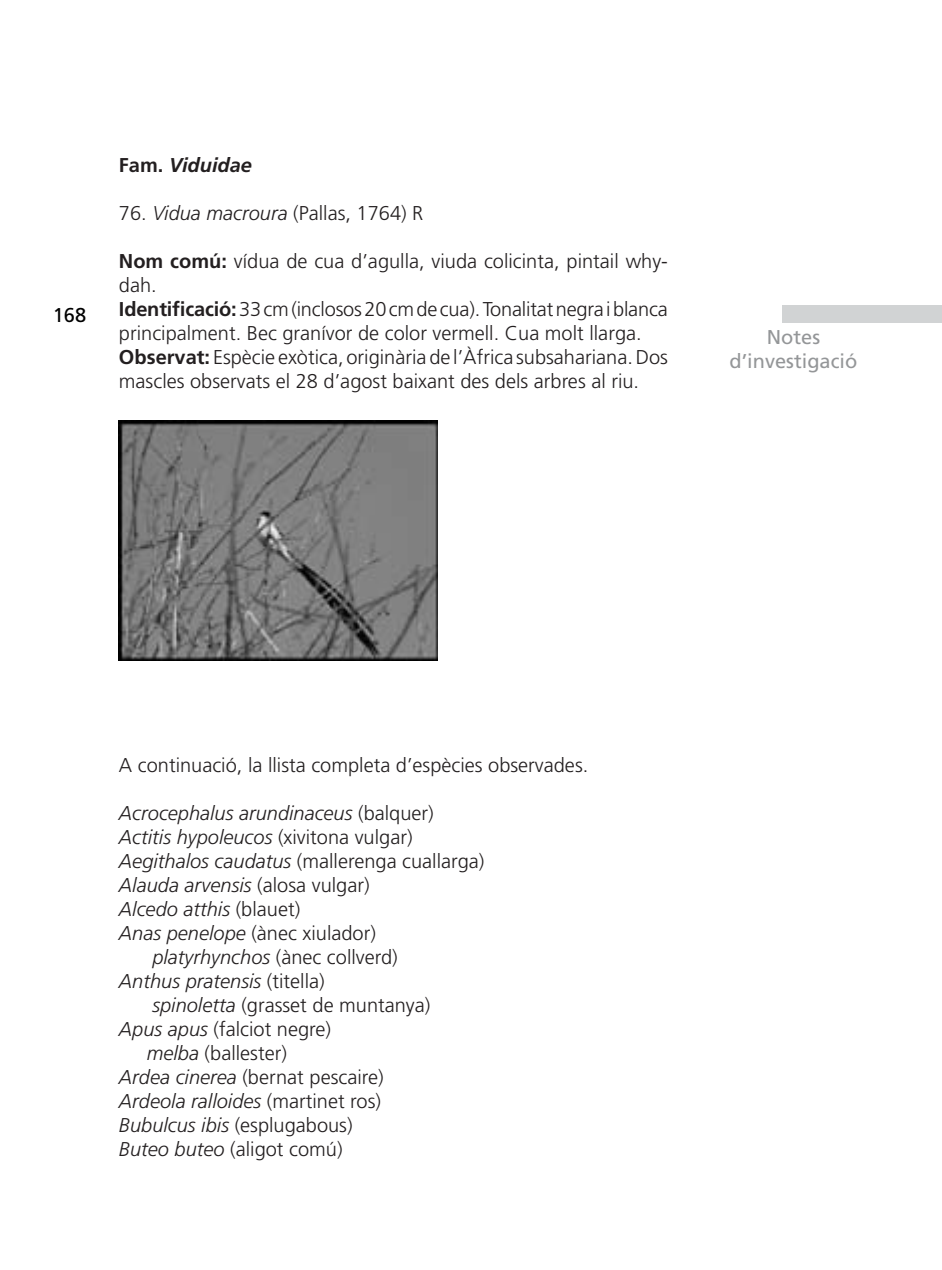
<style>
.page{position:relative;width:942px;height:1270px;background:#fff}
.page>*{position:absolute;margin:0;border:0;box-sizing:border-box;transform-origin:0 0}
.t1{font:300 20px/24px "Frutiger";color:#231f20}
.t2{font:italic 300 20px "Frutiger";color:#231f20}
.t3{font:20px/24.2px "Frutiger";color:#949698;text-align:center}
.t4{font:italic 700 20px "Frutiger";color:#231f20}
.t5{font:20px "Frutiger";color:#000}
.s1{font-style:normal}
.s2{font-style:italic}
.s3{font-weight:700}
</style>
<div class="page">
<div style="left:781px;top:305px;width:160px;height:17px;background:#d1d3d4"></div>
<img style="left:119px;top:421px;width:318px;height:240px">
<p class="t5" style="left:53px;top:303px;width:35px">168</p>
<p class="t4" style="left:119px;top:153px;width:135px"><span class="s1">Fam.</span> Viduidae</p>
<p class="t1" style="left:119px;top:202px;width:306px">76. <span class="s2">Vidua macroura</span> (Pallas, 1764) R</p>
<p class="t1" style="left:119px;top:250px;width:550px"><span class="s3">Nom comú:</span> vídua de cua d’agulla, viuda colicinta, pintail why&shy;dah.<br><span class="s3">Identificació:</span> 33 cm (inclosos 20 cm de cua). Tonalitat negra i blanca principalment. Bec granívor de color vermell. Cua molt llarga.<br><span class="s3">Observat:</span> Espècie exòtica, originària de l’Àfrica subsahariana. Dos mascles observats el 28 d’agost baixant des dels arbres al riu.</p>
<p class="t3" style="left:729px;top:325px;width:129px">Notes d’investigació</p>
<p class="t1" style="left:119px;top:753px;width:470px">A continuació, la llista completa d’espècies observades.</p>
<p class="t2" style="left:119px;top:802px;width:316px">Acrocephalus arundinaceus <span class="s1">(balquer)</span></p>
<p class="t2" style="left:119px;top:826px;width:295px">Actitis hypoleucos <span class="s1">(xivitona vulgar)</span></p>
<p class="t1" style="left:119px;top:849px;width:367px"><span class="s2">Aegithalos caudatus</span> (mallerenga cuallarga)</p>
<p class="t2" style="left:119px;top:874px;width:252px">Alauda arvensis <span class="s1">(alosa vulgar)</span></p>
<p class="t2" style="left:119px;top:898px;width:183px">Alcedo atthis <span class="s1">(blauet)</span></p>
<p class="t1" style="left:119px;top:921px;width:258px"><span class="s2">Anas penelope</span> (ànec xiulador)</p>
<p class="t1" style="left:152px;top:945px;width:247px"><span class="s2">platyrhynchos</span> (ànec collverd)</p>
<p class="t2" style="left:119px;top:970px;width:207px">Anthus pratensis <span class="s1">(titella)</span></p>
<p class="t1" style="left:152px;top:993px;width:279px"><span class="s2">spinoletta</span> (grasset de muntanya)</p>
<p class="t1" style="left:119px;top:1017px;width:213px"><span class="s2">Apus apus</span> (falciot negre)</p>
<p class="t1" style="left:147px;top:1041px;width:141px"><span class="s2">melba</span> (ballester)</p>
<p class="t1" style="left:119px;top:1065px;width:266px"><span class="s2">Ardea cinerea</span> (bernat pescaire)</p>
<p class="t2" style="left:119px;top:1090px;width:263px">Ardeola ralloides <span class="s1">(martinet ros)</span></p>
<p class="t1" style="left:119px;top:1113px;width:235px"><span class="s2">Bubulcus ibis</span> (esplugabous)</p>
<p class="t1" style="left:119px;top:1137px;width:225px"><span class="s2">Buteo buteo</span> (aligot comú)</p>
</div>
